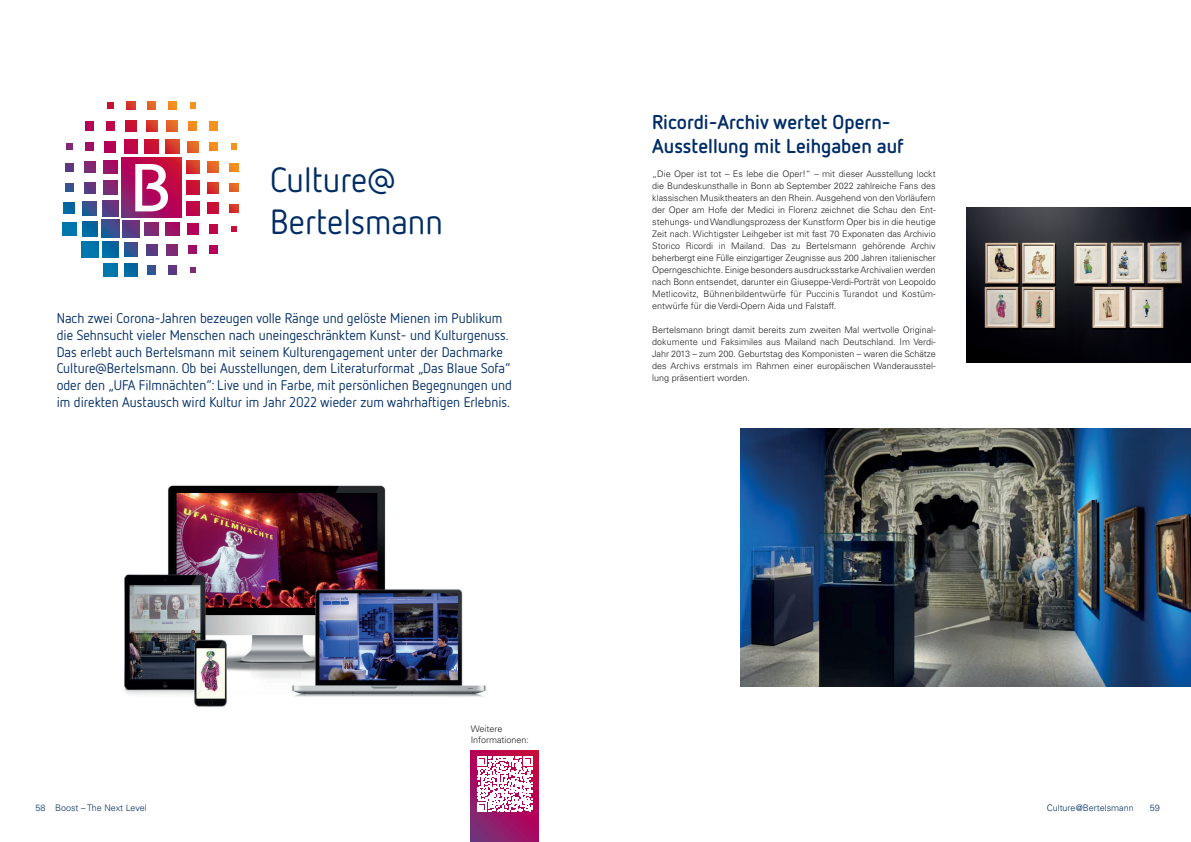
<style>
.page{position:relative;width:1191px;height:842px;background:#fff}
.page>*{position:absolute;margin:0;border:0;box-sizing:border-box;transform-origin:0 0}
.t1{font:35px/42px "Netto OT";color:#002d66}
.t2{font:700 20px/24px "Netto OT";color:#002d66}
.t3{font:14px/16.8px "Netto OT";color:#002d66}
.t4{font:300 9px/12px "Univers LT Pro 45";color:#231f20;text-align:justify}
.t5{font:300 9px "Univers LT Pro 45";color:#002d66}
.s1{font-family:"Antipasto"}
</style>
<div class="page">
<img style="left:740px;top:429px;width:451px;height:257px">
<img style="left:123px;top:485px;width:363px;height:222px">
<svg style="left:122px;top:158px;width:59px;height:59px;background:#ac1056"></svg>
<div style="left:104px;top:160px;width:13px;height:14px;background:#9f1064"></div>
<svg style="left:84px;top:162px;width:11px;height:11px"></svg>
<svg style="left:65px;top:163px;width:8px;height:8px"></svg>
<svg style="left:186px;top:160px;width:14px;height:14px"></svg>
<svg style="left:208px;top:162px;width:11px;height:11px"></svg>
<svg style="left:230px;top:163px;width:8px;height:8px"></svg>
<svg style="left:105px;top:141px;width:11px;height:11px"></svg>
<svg style="left:86px;top:142px;width:8px;height:9px"></svg>
<svg style="left:66px;top:144px;width:6px;height:5px"></svg>
<svg style="left:108px;top:103px;width:5px;height:5px"></svg>
<svg style="left:190px;top:103px;width:6px;height:5px"></svg>
<svg style="left:231px;top:144px;width:6px;height:5px"></svg>
<svg style="left:231px;top:226px;width:6px;height:6px"></svg>
<svg style="left:190px;top:267px;width:6px;height:6px"></svg>
<svg style="left:106px;top:122px;width:9px;height:8px"></svg>
<svg style="left:127px;top:101px;width:8px;height:8px"></svg>
<svg style="left:147px;top:101px;width:9px;height:8px"></svg>
<svg style="left:168px;top:101px;width:8px;height:8px"></svg>
<svg style="left:86px;top:122px;width:8px;height:8px"></svg>
<svg style="left:187px;top:141px;width:11px;height:11px"></svg>
<svg style="left:209px;top:142px;width:9px;height:9px"></svg>
<svg style="left:189px;top:122px;width:8px;height:8px"></svg>
<svg style="left:209px;top:122px;width:9px;height:8px"></svg>
<svg style="left:101px;top:220px;width:18px;height:18px"></svg>
<div style="left:82px;top:221px;width:15px;height:15px;background:#0067a0"></div>
<div style="left:62px;top:222px;width:14px;height:14px;background:#0078ae"></div>
<div style="left:103px;top:242px;width:15px;height:15px;background:#0067a0"></div>
<div style="left:82px;top:241px;width:16px;height:17px;background:#0078ae"></div>
<div style="left:104px;top:263px;width:13px;height:14px;background:#0078ae"></div>
<svg style="left:187px;top:223px;width:11px;height:11px"></svg>
<svg style="left:209px;top:225px;width:9px;height:8px"></svg>
<svg style="left:189px;top:245px;width:8px;height:9px"></svg>
<svg style="left:168px;top:266px;width:8px;height:8px"></svg>
<svg style="left:147px;top:266px;width:9px;height:8px"></svg>
<svg style="left:209px;top:245px;width:9px;height:9px"></svg>
<svg style="left:104px;top:181px;width:13px;height:14px"></svg>
<svg style="left:84px;top:182px;width:11px;height:11px"></svg>
<svg style="left:65px;top:184px;width:8px;height:8px"></svg>
<div style="left:186px;top:181px;width:14px;height:14px;background:#c91036"></div>
<svg style="left:208px;top:182px;width:11px;height:11px"></svg>
<svg style="left:230px;top:184px;width:8px;height:8px"></svg>
<svg style="left:102px;top:200px;width:17px;height:17px"></svg>
<svg style="left:83px;top:201px;width:14px;height:14px"></svg>
<svg style="left:64px;top:203px;width:11px;height:11px"></svg>
<div style="left:186px;top:201px;width:14px;height:14px;background:#be0848"></div>
<svg style="left:208px;top:203px;width:11px;height:11px"></svg>
<svg style="left:230px;top:204px;width:8px;height:8px"></svg>
<div style="left:124px;top:140px;width:14px;height:13px;background:#be0847"></div>
<svg style="left:126px;top:120px;width:11px;height:11px"></svg>
<svg style="left:123px;top:221px;width:16px;height:16px"></svg>
<svg style="left:124px;top:243px;width:14px;height:13px"></svg>
<svg style="left:125px;top:264px;width:12px;height:12px"></svg>
<svg style="left:145px;top:140px;width:13px;height:13px"></svg>
<svg style="left:146px;top:120px;width:11px;height:11px"></svg>
<svg style="left:145px;top:222px;width:13px;height:14px"></svg>
<svg style="left:146px;top:244px;width:11px;height:11px"></svg>
<svg style="left:165px;top:140px;width:14px;height:13px"></svg>
<svg style="left:167px;top:120px;width:11px;height:11px"></svg>
<svg style="left:165px;top:222px;width:14px;height:14px"></svg>
<svg style="left:167px;top:244px;width:11px;height:11px"></svg>
<svg style="left:135px;top:164px;width:33px;height:47px"></svg>
<svg style="left:471px;top:751px;width:68px;height:91px;background:#a01562"></svg>
<svg style="left:477px;top:756px;width:55px;height:56px"></svg>
<img style="left:966px;top:207px;width:225px;height:155px">
<h1 class="t1" style="left:270px;top:158px;width:174px">Culture<span class="s1">@<br></span>Bertelsmann</h1>
<p class="t3" style="left:57px;top:309px;width:457px">Nach zwei Corona-Jahren bezeugen volle Ränge und gelöste Mienen im Publikum die Sehnsucht vieler Menschen nach uneingeschränktem Kunst- und Kulturgenuss.<br>Das erlebt auch Bertelsmann mit seinem Kulturengagement unter der Dachmarke Culture<span class="s1">@</span>Bertelsmann. Ob bei Ausstellungen, dem Literaturformat „Das Blaue Sofa“ oder den „UFA Filmnächten“: Live und in Farbe, mit persönlichen Begegnungen und im direkten Austausch wird Kultur im Jahr 2022 wieder zum wahrhaftigen Erlebnis.</p>
<h2 class="t2" style="left:652px;top:109px;width:253px">Ricordi-Archiv wertet Opern-<br>Ausstellung mit Leihgaben auf</h2>
<p class="t4" style="left:652px;top:167px;width:285px">„Die Oper ist tot – Es lebe die Oper!“ – mit dieser Ausstellung lockt die Bundeskunsthalle in Bonn ab September 2022 zahlreiche Fans des klassischen Musiktheaters an den Rhein. Ausgehend von den Vorläufern der Oper am Hofe der Medici in Florenz zeichnet die Schau den Ent&shy;stehungs- und Wandlungsprozess der Kunstform Oper bis in die heutige Zeit nach. Wichtigster Leihgeber ist mit fast 70 Exponaten das Archivio Storico Ricordi in Mailand. Das zu Bertelsmann gehörende Archiv beherbergt eine Fülle einzigartiger Zeugnisse aus 200 Jahren italienischer Operngeschichte. Einige besonders ausdrucksstarke Archivalien werden nach Bonn entsendet, darunter ein Giuseppe-Verdi-Porträt von Leopoldo Metlicovitz, Bühnenbildentwürfe für Puccinis Turandot und Kostüm&shy;entwürfe für die Verdi-Opern Aida und Falstaff.</p>
<p class="t4" style="left:652px;top:323px;width:285px">Bertelsmann bringt damit bereits zum zweiten Mal wertvolle Original&shy;dokumente und Faksimiles aus Mailand nach Deutschland. Im Verdi-Jahr 2013 – zum 200. Geburtstag des Komponisten – waren die Schätze des Archivs erstmals im Rahmen einer europäischen Wanderausstel&shy;lung präsentiert worden.</p>
<p class="t4" style="left:471px;top:723px;width:60px;line-height:10.8px">Weitere<br>Informationen:</p>
<p class="t5" style="left:35px;top:802px;width:113px">58 Boost – The Next Level</p>
<p class="t5" style="left:1046px;top:802px;width:88px">Culture@Bertelsmann</p>
<p class="t5" style="left:1149px;top:802px;width:12px">59</p>
</div>
